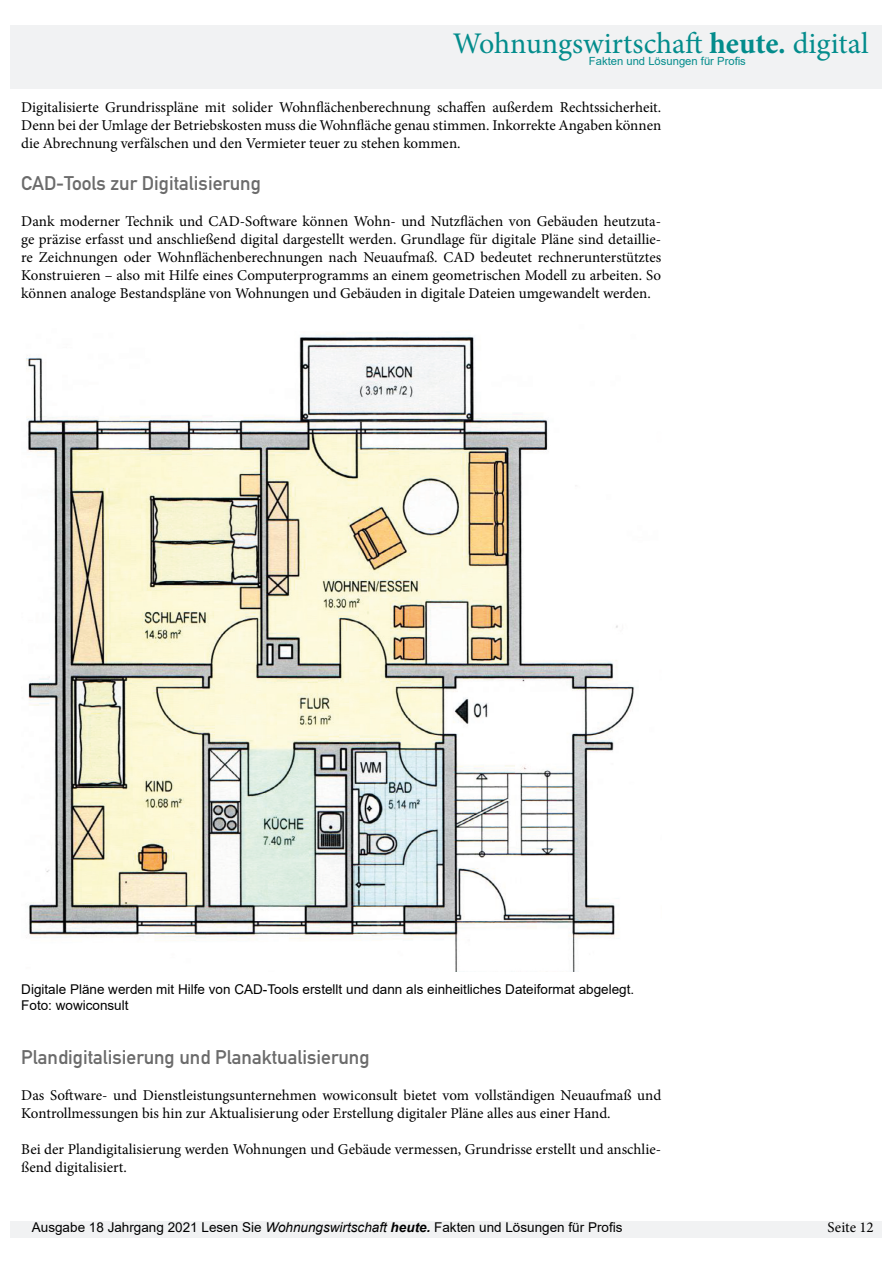
<style>
.page{position:relative;width:893px;height:1263px;background:#fff}
.page>*{position:absolute;margin:0;border:0;box-sizing:border-box;transform-origin:0 0}
.t1{font:30px "Minion Pro";color:#038c8c}
.t2{font:19.5px "DIN Mittelschrift Std";color:#6b6b6b}
.t3{font:15px/18px "Minion Pro";color:#000;text-align:justify}
.t4{font:13.5px/16.2px "Arial";color:#000}
.t5{font:11.25px "Arial";color:#038c8c}
.s1{font-weight:700}
.s2{font-style:italic}
.s3{font-weight:700;font-style:italic}
</style>
<div class="page">
<div style="left:11px;top:26px;width:871px;height:63px;background:#f1f2f3"></div>
<div style="left:11px;top:1221px;width:871px;height:16px;background:#f1f2f3"></div>
<img style="left:26px;top:334px;width:609px;height:638px">
<h1 class="t1" style="left:453px;top:23px;width:417px">Wohnungswirtschaft <span class="s1">heute.</span> digital</h1>
<p class="t5" style="left:589px;top:53px;width:158px">Fakten und Lösungen für Profis</p>
<p class="t3" style="left:21px;top:98px;width:641px">Digitalisierte Grundrisspläne mit solider Wohnflächenberechnung schaffen außerdem Rechtssicherheit.<br>Denn bei der Umlage der Betriebskosten muss die Wohnfläche genau stimmen. Inkorrekte Angaben können die Abrechnung verfälschen und den Vermieter teuer zu stehen kommen.</p>
<h2 class="t2" style="left:21px;top:171px;width:241px">CAD-Tools zur Digitalisierung</h2>
<p class="t3" style="left:21px;top:212px;width:641px">Dank moderner Technik und CAD-Software können Wohn- und Nutzflächen von Gebäuden heutzuta&shy;ge präzise erfasst und anschließend digital dargestellt werden. Grundlage für digitale Pläne sind detaillie&shy;re Zeichnungen oder Wohnflächenberechnungen nach Neuaufmaß. CAD bedeutet rechnerunterstütztes Konstruieren – also mit Hilfe eines Computerprogramms an einem geometrischen Modell zu arbeiten. So können analoge Bestandspläne von Wohnungen und Gebäuden in digitale Dateien umgewandelt werden.</p>
<p class="t4" style="left:21px;top:981px;width:615px">Digitale Pläne werden mit Hilfe von CAD-Tools erstellt und dann als einheitliches Dateiformat abgelegt.<br>Foto: wowiconsult</p>
<h2 class="t2" style="left:21px;top:1046px;width:350px">Plandigitalisierung und Planaktualisierung</h2>
<p class="t3" style="left:21px;top:1087px;width:641px">Das Software- und Dienstleistungsunternehmen wowiconsult bietet vom vollständigen Neuaufmaß und<br>Kontrollmessungen bis hin zur Aktualisierung oder Erstellung digitaler Pläne alles aus einer Hand.</p>
<p class="t3" style="left:21px;top:1141px;width:641px">Bei der Plandigitalisierung werden Wohnungen und Gebäude vermessen, Grundrisse erstellt und anschlie&shy;ßend digitalisiert.</p>
<p class="t4" style="left:32px;top:1219px;width:592px">Ausgabe 18 Jahrgang 2021 Lesen Sie <span class="s2">Wohnungswirtschaft</span> <span class="s3">heute.</span> Fakten und Lösungen für Profis</p>
<p class="t3" style="left:828px;top:1218px;width:48px">Seite 12</p>
</div>
